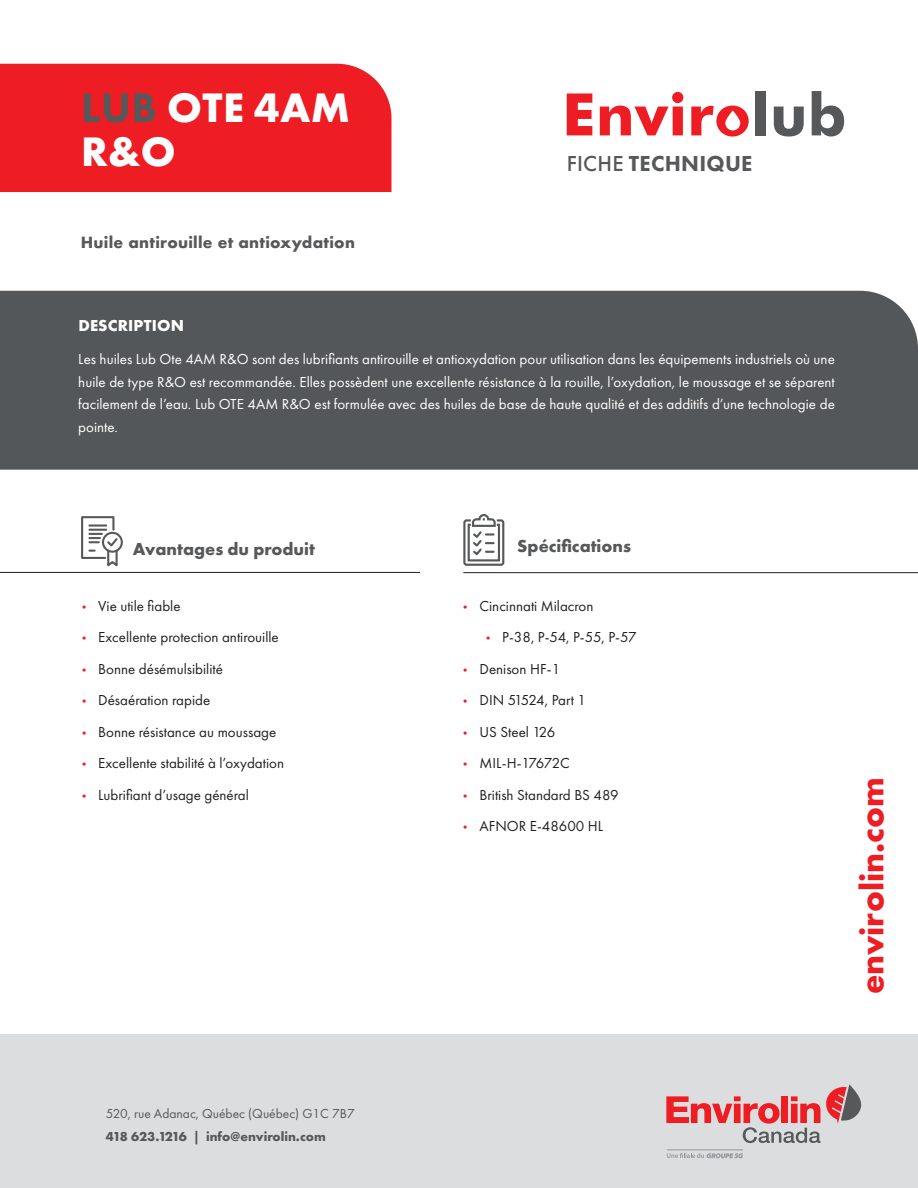
<style>
.page{position:relative;width:918px;height:1188px;background:#fff}
.page>*{position:absolute;margin:0;border:0;box-sizing:border-box;transform-origin:0 0}
.t1{font:700 42.75px/43.5px "Futura PT";letter-spacing:.01em;color:#fff}
.t2{font:700 30px "Futura";color:#ee1d23}
.t3{font:800 22.5px "Futura PT";letter-spacing:.01em;color:#57585a}
.t4{font:700 18px "Futura PT";color:#57585a}
.t5{font:700 16.5px "Futura PT";letter-spacing:.01em;color:#fff}
.txt-description{font:15px/22.5px "Futura PT";color:#fff;text-align:justify}
.t6{font:15px "Futura PT";color:#231f20}
.t7{font:700 15px "Futura";letter-spacing:.015em;color:#57585a}
.t8{font:15px "Futura PT";letter-spacing:-.02em;color:#231f20}
.t9{font:15px "Futura PT";letter-spacing:-.025em;color:#231f20}
.t10{font:13.5px "Futura PT";color:#57585a}
.t11{font:700 13.5px "Futura PT";color:#57585a}
.s1{font-weight:800;color:#57585a}
.s2{font-weight:500}
.s3{font-family:"Myriad Pro";color:#ee1d23}
</style>
<div class="page">
<div style="left:0;top:1035px;width:918px;height:153px;background:#dcdddf"></div>
<svg style="left:667px;top:1153px;width:76px;height:5px"></svg>
<hr style="left:667px;top:1150px;width:76px;height:1px;background:#939598">
<svg style="left:666px;top:1084px;width:195px;height:59px"></svg>
<div style="left:0;top:64px;width:392px;height:128px;background:#ee1d23"></div>
<svg style="left:567px;top:93px;width:25px;height:42px"></svg>
<svg style="left:600px;top:92px;width:83px;height:43px"></svg>
<svg style="left:691px;top:106px;width:58px;height:31px"></svg>
<div style="left:755px;top:91px;width:11px;height:44px;background:#57585a"></div>
<svg style="left:774px;top:107px;width:30px;height:30px"></svg>
<svg style="left:812px;top:91px;width:32px;height:46px"></svg>
<div style="left:0;top:291px;width:918px;height:179px;background:#545759"></div>
<svg style="left:917px;top:344px;width:1px;height:126px"></svg>
<hr style="left:0;top:572px;width:420px;height:1px;background:#231f20">
<hr style="left:463px;top:572px;width:455px;height:1px;background:#231f20">
<div style="left:102px;top:532px;width:21px;height:21px;border:2px solid #57585a;border-radius:50%"></div>
<svg style="left:81px;top:516px;width:39px;height:51px"></svg>
<svg style="left:463px;top:514px;width:42px;height:52px"></svg>
<p class="t1" style="left:81px;top:85px;width:270px"><span class="s1">LUB</span> OTE 4AM<br>R&amp;O</p>
<p class="t7" style="left:81px;top:231px;width:276px">Huile antirouille et antioxydation</p>
<p class="t5" style="left:78px;top:315px;width:107px">DESCRIPTION</p>
<p class="t3" style="left:567px;top:149px;width:187px"><span class="s2">FICHE</span> TECHNIQUE</p>
<p class="txt-description" style="left:78px;top:348px;width:758px">Les huiles Lub Ote 4AM R&amp;O sont des lubrifiants antirouille et antioxydation pour utilisation dans les équipements industriels où une huile de type R&amp;O est recommandée. Elles possèdent une excellente résistance à la rouille, l’oxydation, le moussage et se séparent facilement de l’eau. Lub OTE 4AM R&amp;O est formulée avec des huiles de base de haute qualité et des additifs d’une technologie de pointe.</p>
<p class="t4" style="left:133px;top:538px;width:184px">Avantages du produit</p>
<p class="t6" style="left:82px;top:597px;width:100px"><span class="s3">•</span> Vie utile fiable</p>
<p class="t6" style="left:82px;top:628px;width:198px"><span class="s3">•</span> Excellente protection antirouille</p>
<p class="t6" style="left:82px;top:660px;width:142px"><span class="s3">•</span> Bonne désémulsibilité</p>
<p class="t6" style="left:82px;top:691px;width:130px"><span class="s3">•</span> Désaération rapide</p>
<p class="t6" style="left:82px;top:723px;width:196px"><span class="s3">•</span> Bonne résistance au moussage</p>
<p class="t6" style="left:82px;top:754px;width:203px"><span class="s3">•</span> Excellente stabilité à l’oxydation</p>
<p class="t6" style="left:82px;top:786px;width:168px"><span class="s3">•</span> Lubrifiant d’usage général</p>
<p class="t4" style="left:517px;top:534px;width:115px">Spécifications</p>
<p class="t6" style="left:463px;top:597px;width:132px"><span class="s3">•</span> Cincinnati Milacron</p>
<p class="t6" style="left:486px;top:628px;width:152px"><span class="s3">•</span> P-38, P-54, P-55, P-57</p>
<p class="t6" style="left:463px;top:660px;width:98px"><span class="s3">•</span> Denison HF-1</p>
<p class="t8" style="left:463px;top:691px;width:124px"><span class="s3">•</span> DIN 51524, Part 1</p>
<p class="t6" style="left:463px;top:723px;width:93px"><span class="s3">•</span> US Steel 126</p>
<p class="t9" style="left:463px;top:754px;width:108px"><span class="s3">•</span> MIL-H-17672C</p>
<p class="t6" style="left:463px;top:786px;width:157px"><span class="s3">•</span> British Standard BS 489</p>
<p class="t6" style="left:463px;top:817px;width:141px"><span class="s3">•</span> AFNOR E-48600 HL</p>
<p class="t2" style="left:851px;top:994px;width:218px;rotate:-90deg">envirolin.com</p>
<p class="t10" style="left:106px;top:1106px;width:250px">520, rue Adanac, Québec (Québec) G1C 7B7</p>
<p class="t11" style="left:106px;top:1128px;width:222px">418 623.1216 | info@envirolin.com</p>
</div>
